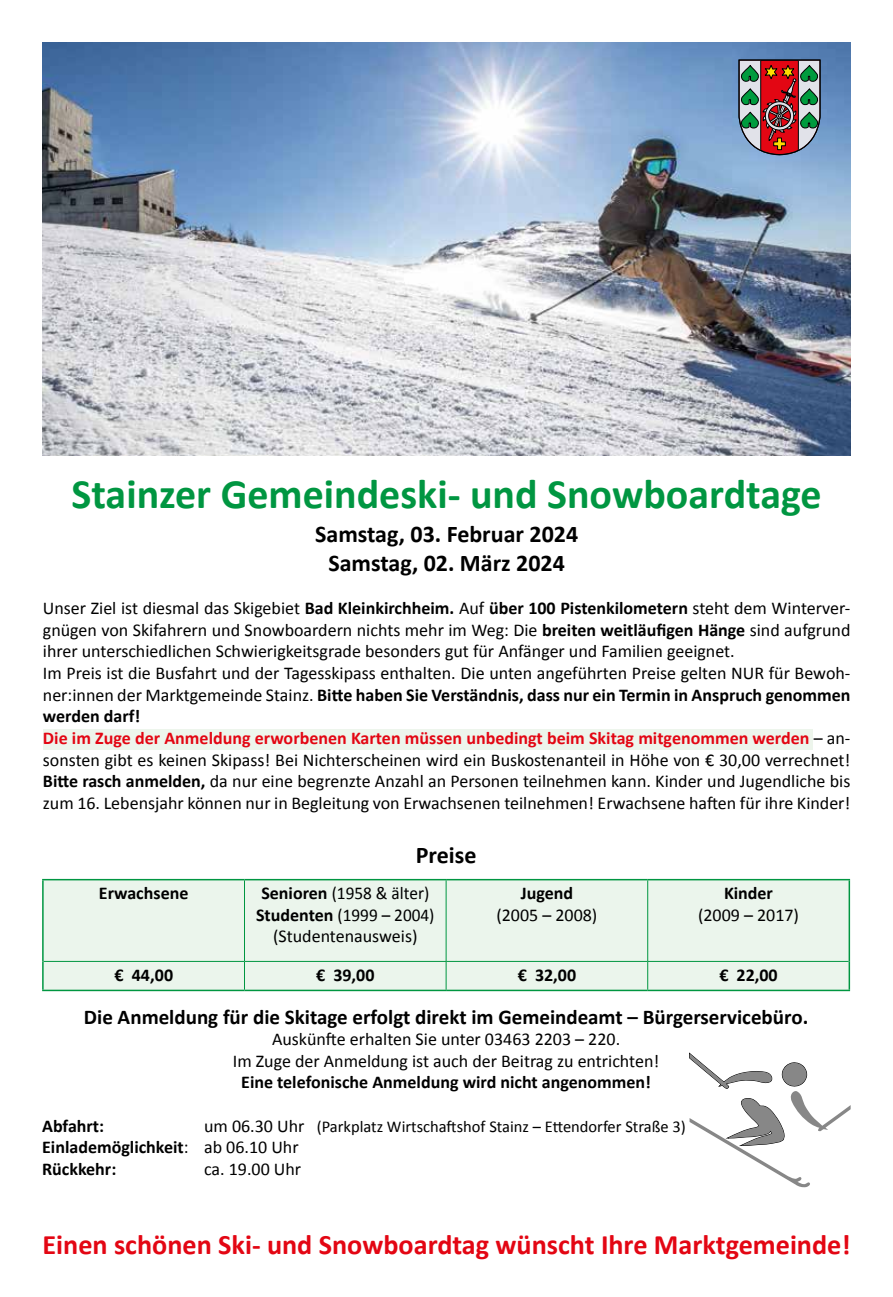
<style>
.page{position:relative;width:893px;height:1297px;background:#fff}
.page>*{position:absolute;margin:0;border:0;box-sizing:border-box;transform-origin:0 0}
.t1{font:700 42px "Calibri";color:#009641}
.t2{font:700 28.2px "Calibri";color:#e30613}
.t3{font:700 24px/28.8px "Calibri";color:#000;text-align:center}
.t4{font:700 21px "Calibri";color:#000}
.t5{font:18px/21.6px "Calibri";color:#000}
.t6{font:700 18px/21.6px "Calibri";color:#000}
.t7{font:18px/21.6px "Calibri";color:#000;text-align:center;scale:.96 1}
.t8{font:16.5px "Calibri";color:#000}
.s1{font-weight:700}
.s2{font-weight:700;color:#e30613}
.s3{font-size:18px}
.s4{font-weight:400}
</style>
<div class="page">
<div style="left:43px;top:729px;width:769px;height:20px;background:#edf5ec"></div>
<svg style="left:690px;top:1053px;width:161px;height:135px"></svg>
<img style="left:43px;top:43px;width:808px;height:412px">
<svg style="left:738px;top:60px;width:82px;height:95px"></svg>
<div style="left:44px;top:880px;width:805px;height:110px;background:#ebf5ec"></div>
<hr style="left:42px;top:879px;width:202px;height:1px;background:#009641">
<hr style="left:42px;top:880px;width:2px;height:81px;background:#009641">
<hr style="left:244px;top:879px;width:202px;height:1px;background:#009641">
<hr style="left:446px;top:879px;width:202px;height:1px;background:#009641">
<hr style="left:648px;top:879px;width:202px;height:1px;background:#009641">
<hr style="left:849px;top:880px;width:1px;height:81px;background:#009641">
<hr style="left:42px;top:961px;width:2px;height:29px;background:#009641">
<svg style="left:849px;top:961px;width:1px;height:29px"></svg>
<hr style="left:42px;top:990px;width:202px;height:1px;background:#009641">
<hr style="left:244px;top:990px;width:202px;height:1px;background:#009641">
<hr style="left:446px;top:990px;width:202px;height:1px;background:#009641">
<hr style="left:648px;top:990px;width:202px;height:1px;background:#009641">
<hr style="left:244px;top:880px;width:1px;height:81px;background:#009641">
<hr style="left:446px;top:880px;width:1px;height:81px;background:#009641">
<hr style="left:647px;top:880px;width:1px;height:81px;background:#009641">
<hr style="left:44px;top:961px;width:200px;height:1px;background:#009641">
<hr style="left:244px;top:961px;width:202px;height:1px;background:#009641">
<svg style="left:244px;top:962px;width:1px;height:28px"></svg>
<hr style="left:446px;top:961px;width:202px;height:1px;background:#009641">
<svg style="left:446px;top:962px;width:1px;height:28px"></svg>
<hr style="left:648px;top:961px;width:201px;height:1px;background:#009641">
<svg style="left:647px;top:962px;width:1px;height:28px"></svg>
<h1 class="t1" style="left:72px;top:464px;width:751px">Stainzer Gemeindeski- und Snowboardtage</h1>
<h3 class="t3" style="left:315px;top:519px;width:264px">Samstag, 03. Februar 2024<br>Samstag, 02. März 2024</h3>
<p class="t5" style="left:43px;top:597px;width:809px">Unser Ziel ist diesmal das Skigebiet <span class="s1">Bad Kleinkirchheim.</span> Auf <span class="s1">über 100 Pistenkilometern</span> steht dem Winterver&shy;gnügen von Skifahrern und Snowboardern nichts mehr im Weg: Die <span class="s1">breiten weitläufigen Hänge</span> sind aufgrund ihrer unterschiedlichen Schwierigkeitsgrade besonders gut für Anfänger und Familien geeignet.<br>Im Preis ist die Busfahrt und der Tagesskipass enthalten. Die unten angeführten Preise gelten NUR für Bewoh&shy;ner:innen der Marktgemeinde Stainz. <span class="s1">Bitte haben Sie Verständnis, dass nur ein Termin in Anspruch genommen werden darf!<br></span><span class="s2">Die im Zuge der Anmeldung erworbenen Karten müssen unbedingt beim Skitag mitgenommen werden</span> – an&shy;sonsten gibt es keinen Skipass! Bei Nichterscheinen wird ein Buskostenanteil in Höhe von € 30,00 verrechnet!<br><span class="s1">Bitte rasch anmelden,</span> da nur eine begrenzte Anzahl an Personen teilnehmen kann. Kinder und Jugendliche bis zum 16. Lebensjahr können nur in Begleitung von Erwachsenen teilnehmen! Erwachsene haften für ihre Kinder!</p>
<h3 class="t3" style="left:416px;top:840px;width:62px">Preise</h3>
<p class="t6" style="left:99px;top:882px;width:91px">Erwachsene</p>
<p class="t7" style="left:256px;top:882px;width:187px"><span class="s1">Senioren</span> (1958 &amp; älter)<br><span class="s1">Studenten</span> (1999 – 2004) (Studentenausweis)</p>
<p class="t6" style="left:521px;top:882px;width:54px">Jugend</p>
<p class="t5" style="left:496px;top:903px;width:103px">(2005 – 2008)</p>
<p class="t6" style="left:724px;top:882px;width:51px">Kinder</p>
<p class="t5" style="left:698px;top:903px;width:103px">(2009 – 2017)</p>
<p class="t6" style="left:114px;top:963px;width:60px">€ 44,00</p>
<p class="t6" style="left:316px;top:963px;width:60px">€ 39,00</p>
<p class="t6" style="left:518px;top:963px;width:60px">€ 32,00</p>
<p class="t6" style="left:719px;top:963px;width:60px">€ 22,00</p>
<p class="t4" style="left:84px;top:1002px;width:726px">Die Anmeldung für die Skitage erfolgt direkt im Gemeindeamt – Bürgerservicebüro.</p>
<p class="t5" style="left:233px;top:1028px;width:428px;text-align:center">Auskünfte erhalten Sie unter 03463 2203 – 220.<br>Im Zuge der Anmeldung ist auch der Beitrag zu entrichten!</p>
<p class="t6" style="left:241px;top:1071px;width:411px">Eine telefonische Anmeldung wird nicht angenommen!</p>
<p class="t6" style="left:42px;top:1114px;width:64px">Abfahrt:</p>
<p class="t8" style="left:204px;top:1115px;width:483px"><span class="s3">um 06.30 Uhr</span> (Parkplatz Wirtschaftshof Stainz – Ettendorfer Straße 3)</p>
<p class="t6" style="left:42px;top:1136px;width:258px">Einlademöglichkeit<span class="s4">: ab 06.10 Uhr<br></span>Rückkehr:</p>
<p class="t5" style="left:204px;top:1157px;width:99px">ca. 19.00 Uhr</p>
<h2 class="t2" style="left:43px;top:1225px;width:810px">Einen schönen Ski- und Snowboardtag wünscht Ihre Marktgemeinde!</h2>
</div>
